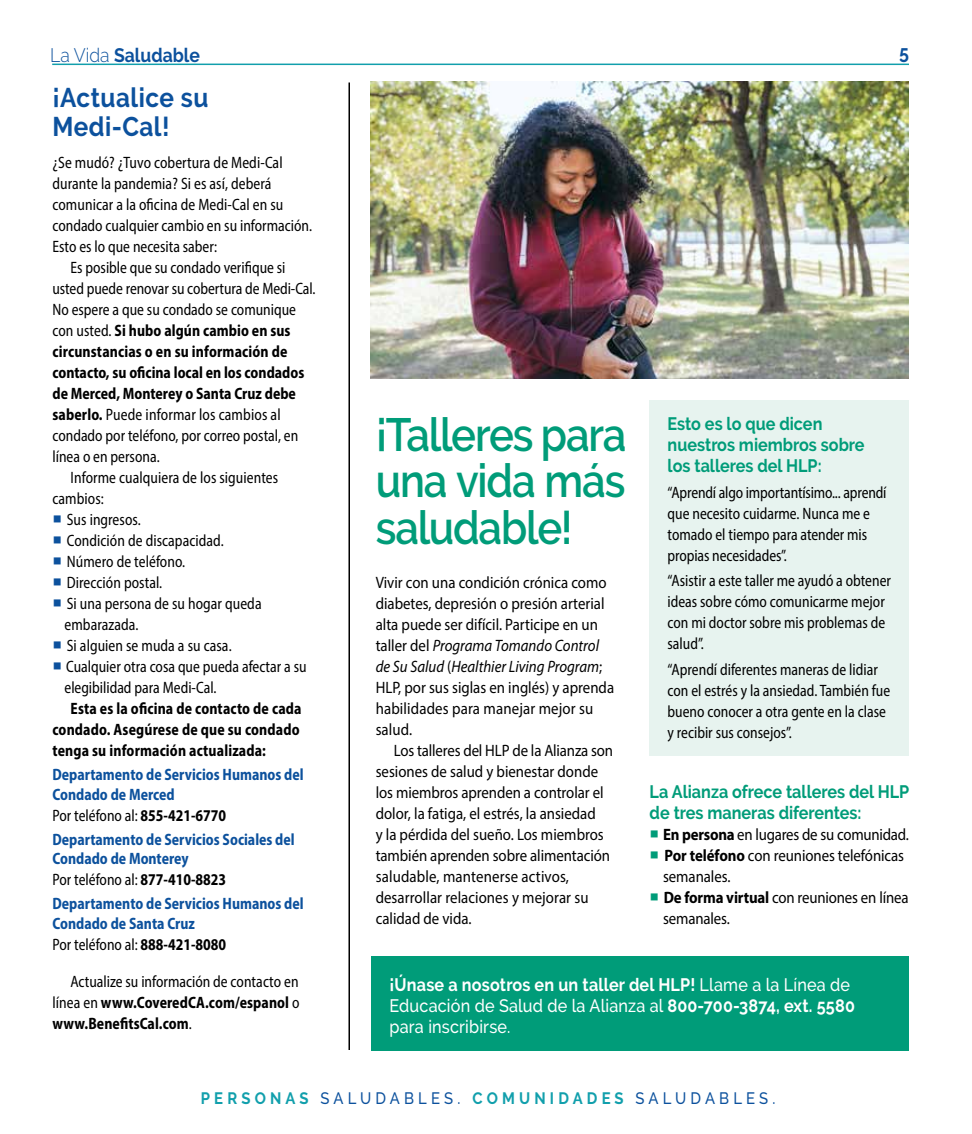
<style>
.page{position:relative;width:972px;height:1134px;background:#fff}
.page>*{position:absolute;margin:0;border:0;box-sizing:border-box;transform-origin:0 0}
.t1{font:600 46.5px/46.5px "Raleway";letter-spacing:-.03em;color:#009c79;text-align:justify;scale:.9 1}
.t2{font:700 27px/28.5px "Raleway";letter-spacing:.02em;color:#0c519d;scale:.9 1}
.t3{font:700 19.5px "Raleway";color:#0c519d;scale:.9 1}
.t4{font:500 18px/21px "Raleway";letter-spacing:.01em;color:#fff;scale:.9 1}
.t5{font:700 18px/21px "Raleway";color:#009c79;scale:.9 1}
.t6{font:semi-condensed 16.5px/21px "Myriad Pro";color:#000;scale:.9 1}
.t7{font:16.5px/21px "Myriad Pro";color:#000;scale:.9 1}
.t8{font:700 semi-condensed 16.5px/21px "Myriad Pro";letter-spacing:.005em;color:#000;scale:.9 1}
.t9{font:700 semi-condensed 16.5px/19.5px "Myriad Pro";color:#0c519d;scale:.9 1}
.t10{font:500 16.5px "Raleway";letter-spacing:.28em;color:#0c519d;scale:.9 1}
.s1{font-weight:300}
.s2{font-weight:400}
.s3{font-weight:700}
.s4{font-family:"Minion Pro";font-weight:500;font-stretch:normal;font-size:24px;color:#0c519d}
.s5{font-weight:400;color:#000}
.s6{color:#000}
.s7{font-style:italic}
.s8{font-family:"Minion Pro";font-weight:500;font-size:24px;color:#009c79}
.s9{font-weight:700;color:#119fac}
</style>
<div class="page">
<hr style="left:52px;top:64px;width:857px;height:1px;background:#119fac">
<img style="left:371px;top:82px;width:538px;height:296px">
<hr style="left:348px;top:82px;width:2px;height:968px;background:#000">
<div style="left:650px;top:400px;width:259px;height:356px;background:#e7f3ef"></div>
<div style="left:372px;top:956px;width:537px;height:95px;background:#009c79"></div>
<p class="t3" style="left:50px;top:44px;width:168px"><span class="s1">La Vida</span> Saludable</p>
<p class="t3" style="left:899px;top:44px;width:13px">5</p>
<h2 class="t2" style="left:52px;top:84px;width:175px">¡Actualice su<br>Medi-Cal!</h2>
<p class="t6" style="left:52px;top:152px;width:257px">¿Se mudó? ¿Tuvo cobertura de Medi-Cal</p>
<p class="t6" style="left:52px;top:173px;width:245px">durante la pandemia? Si es así, deberá</p>
<p class="t6" style="left:52px;top:194px;width:258px">comunicar a la oficina de Medi-Cal en su</p>
<p class="t6" style="left:52px;top:215px;width:290px">condado cualquier cambio en su información.</p>
<p class="t6" style="left:52px;top:236px;width:184px">Esto es lo que necesita saber:</p>
<p class="t6" style="left:70px;top:257px;width:240px">Es posible que su condado verifique si</p>
<p class="t6" style="left:52px;top:278px;width:294px">usted puede renovar su cobertura de Medi-Cal.</p>
<p class="t6" style="left:52px;top:299px;width:272px">No espere a que su condado se comunique</p>
<p class="t8" style="left:52px;top:320px;width:266px"><span class="s2">con usted.</span> Si hubo algún cambio en sus</p>
<p class="t8" style="left:52px;top:341px;width:263px">circunstancias o en su información de</p>
<p class="t8" style="left:52px;top:362px;width:281px">contacto, su oficina local en los condados</p>
<p class="t8" style="left:52px;top:383px;width:272px">de Merced, Monterey o Santa Cruz debe</p>
<p class="t6" style="left:52px;top:404px;width:255px"><span class="s3">saberlo.</span> Puede informar los cambios al</p>
<p class="t6" style="left:52px;top:425px;width:275px">condado por teléfono, por correo postal, en</p>
<p class="t6" style="left:52px;top:446px;width:121px">línea o en persona.</p>
<p class="t6" style="left:70px;top:467px;width:232px">Informe cualquiera de los siguientes</p>
<p class="t6" style="left:52px;top:488px;width:59px">cambios:</p>
<p class="t6" style="left:52px;top:509px;width:100px"><span class="s4">■</span> Sus ingresos.</p>
<p class="t6" style="left:52px;top:530px;width:192px"><span class="s4">■</span> Condición de discapacidad.</p>
<p class="t6" style="left:52px;top:551px;width:149px"><span class="s4">■</span> Número de teléfono.</p>
<p class="t6" style="left:52px;top:572px;width:124px"><span class="s4">■</span> Dirección postal.</p>
<p class="t6" style="left:64px;top:593px;width:221px;text-indent:-12px"><span class="s4">■</span> Si una persona de su hogar queda embarazada.</p>
<p class="t6" style="left:52px;top:635px;width:201px"><span class="s4">■</span> Si alguien se muda a su casa.</p>
<p class="t6" style="left:65px;top:656px;width:271px;text-indent:-12px"><span class="s4">■</span> Cualquier otra cosa que pueda afectar a su elegibilidad para Medi-Cal.</p>
<p class="t8" style="left:53px;top:698px;width:278px;text-indent:18px">Esta es la oficina de contacto de cada condado. Asegúrese de que su condado tenga su información actualizada:</p>
<p class="t9" style="left:53px;top:764px;width:281px">Departamento de Servicios Humanos del<br>Condado de Merced</p>
<p class="t9" style="left:53px;top:803px;width:271px;line-height:24px"><span class="s5">Por teléfono al:</span> <span class="s6">855-421-6770<br></span>Departamento de Servicios Sociales del</p>
<p class="t9" style="left:53px;top:848px;width:195px;line-height:21px">Condado de Monterey<br><span class="s5">Por teléfono al:</span> <span class="s6">877-410-8823</span></p>
<p class="t9" style="left:53px;top:893px;width:281px">Departamento de Servicios Humanos del<br>Condado de Santa Cruz</p>
<p class="t6" style="left:53px;top:933px;width:195px">Por teléfono al: <span class="s3">888-421-8080</span></p>
<p class="t8" style="left:53px;top:971px;width:276px;text-align:justify;text-indent:18px"><span class="s2">Actualize su información de contacto en línea en</span> www.CoveredCA.com/espanol <span class="s2">o </span>www.BenefitsCal.com<span class="s2">.</span></p>
<h1 class="t1" style="left:376px;top:411px;width:280px">¡Talleres para una vida más saludable!</h1>
<p class="t7" style="left:376px;top:572px;width:266px">Vivir con una condición crónica como diabetes, depresión o presión arterial alta puede ser difícil. Participe en un taller del <span class="s7">Programa Tomando Control de Su Salud</span> (<span class="s7">Healthier Living Program</span>; HLP, por sus siglas en inglés) y aprenda habilidades para manejar mejor su salud.</p>
<p class="t7" style="left:376px;top:740px;width:265px;text-indent:18px">Los talleres del HLP de la Alianza son sesiones de salud y bienestar donde los miembros aprenden a controlar el dolor, la fatiga, el estrés, la ansiedad<br>y la pérdida del sueño. Los miembros también aprenden sobre alimentación saludable, mantenerse activos, desarrollar relaciones y mejorar su calidad de vida.</p>
<p class="t5" style="left:668px;top:414px;width:220px">Esto es lo que dicen nuestros miembros sobre los talleres del HLP:</p>
<p class="t6" style="left:668px;top:482px;width:245px">“Aprendí algo importantísimo... aprendí que necesito cuidarme. Nunca me e tomado el tiempo para atender mis propias necesidades”.</p>
<p class="t6" style="left:668px;top:570px;width:250px">“Asistir a este taller me ayudó a obtener ideas sobre cómo comunicarme mejor con mi doctor sobre mis problemas de salud”.</p>
<p class="t6" style="left:668px;top:659px;width:249px">“Aprendí diferentes maneras de lidiar con el estrés y la ansiedad. También fue bueno conocer a otra gente en la clase y recibir sus consejos”.</p>
<p class="t5" style="left:650px;top:781px;width:290px">La Alianza ofrece talleres del HLP de tres maneras diferentes:</p>
<p class="t7" style="left:650px;top:824px;width:290px"><span class="s8">■</span> <span class="s3">En persona</span> en lugares de su comunidad.</p>
<p class="t7" style="left:663px;top:845px;width:269px;text-indent:-13px"><span class="s8">■</span> <span class="s3">Por teléfono</span> con reuniones telefónicas semanales.</p>
<p class="t7" style="left:663px;top:887px;width:274px;text-indent:-13px"><span class="s8">■</span> <span class="s3">De forma virtual</span> con reuniones en línea semanales.</p>
<p class="t4" style="left:390px;top:974px;width:519px"><span class="s3">¡Únase a nosotros en un taller del HLP!</span> Llame a la Línea de<br>Educación de Salud de la Alianza al <span class="s3">800-700-3874, ext. 5580 </span>para inscribirse.</p>
<p class="t10" style="left:201px;top:1088px;width:640px"><span class="s9">PERSONAS</span> SALUDABLES. <span class="s9">COMUNIDADES</span> SALUDABLES.</p>
</div>
